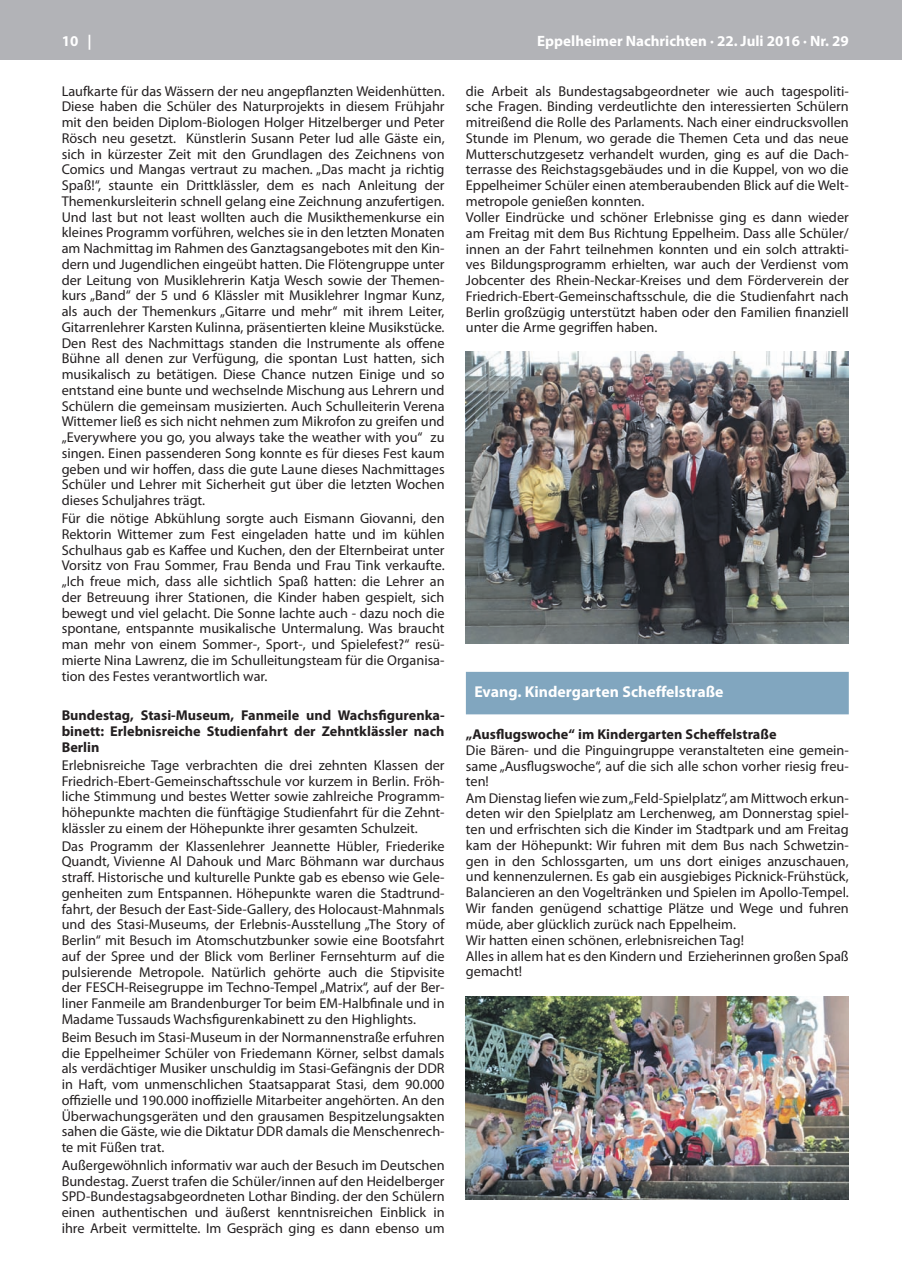
<style>
.page{position:relative;width:902px;height:1280px;background:#fff}
.page>*{position:absolute;margin:0;border:0;box-sizing:border-box;transform-origin:0 0}
.t1{font:700 15.75px "Myriad Pro";color:#fff}
.t2{font:700 15px "Myriad Pro";color:#fff}
.t3{font:14.25px/15.8px "Myriad Pro";color:#231f20;text-align:justify}
.t4{font:700 14.25px/15.8px "Myriad Pro";color:#231f20;text-align:justify}
</style>
<div class="page">
<div style="left:0;top:0;width:901px;height:60px;background:#b2b3b7"></div>
<div style="left:466px;top:672px;width:382px;height:42px;background:#81a6bf"></div>
<img style="left:466px;top:351px;width:382px;height:292px">
<img style="left:466px;top:996px;width:382px;height:203px">
<p class="t2" style="left:62px;top:31px;width:31px">10 |</p>
<p class="t2" style="left:537px;top:31px;width:313px">Eppelheimer Nachrichten · 22. Juli 2016 · Nr. 29</p>
<p class="t3" style="left:62px;top:83px;width:384px">Laufkarte für das Wässern der neu angepflanzten Weidenhütten.<br>Diese haben die Schüler des Naturprojekts in diesem Frühjahr mit den beiden Diplom-Biologen Holger Hitzelberger und Peter Rösch neu gesetzt. Künstlerin Susann Peter lud alle Gäste ein, sich in kürzester Zeit mit den Grundlagen des Zeichnens von Comics und Mangas vertraut zu machen. „Das macht ja richtig Spaß!“, staunte ein Drittklässler, dem es nach Anleitung der Themenkursleiterin schnell gelang eine Zeichnung anzufertigen.<br>Und last but not least wollten auch die Musikthemenkurse ein kleines Programm vorführen, welches sie in den letzten Monaten am Nachmittag im Rahmen des Ganztagsangebotes mit den Kin&shy;dern und Jugendlichen eingeübt hatten. Die Flötengruppe unter der Leitung von Musiklehrerin Katja Wesch sowie der Themen&shy;kurs „Band“ der 5 und 6 Klässler mit Musiklehrer Ingmar Kunz, als auch der Themenkurs „Gitarre und mehr“ mit ihrem Leiter, Gitarrenlehrer Karsten Kulinna, präsentierten kleine Musikstücke.<br>Den Rest des Nachmittags standen die Instrumente als offene Bühne all denen zur Verfügung, die spontan Lust hatten, sich musikalisch zu betätigen. Diese Chance nutzen Einige und so entstand eine bunte und wechselnde Mischung aus Lehrern und Schülern die gemeinsam musizierten. Auch Schulleiterin Verena Wittemer ließ es sich nicht nehmen zum Mikrofon zu greifen und „Everywhere you go, you always take the weather with you“ zu singen. Einen passenderen Song konnte es für dieses Fest kaum geben und wir hoffen, dass die gute Laune dieses Nachmittages Schüler und Lehrer mit Sicherheit gut über die letzten Wochen dieses Schuljahres trägt.</p>
<p class="t3" style="left:62px;top:510px;width:384px">Für die nötige Abkühlung sorgte auch Eismann Giovanni, den Rektorin Wittemer zum Fest eingeladen hatte und im kühlen Schulhaus gab es Kaffee und Kuchen, den der Elternbeirat unter Vorsitz von Frau Sommer, Frau Benda und Frau Tink verkaufte. „Ich freue mich, dass alle sichtlich Spaß hatten: die Lehrer an der Betreuung ihrer Stationen, die Kinder haben gespielt, sich bewegt und viel gelacht. Die Sonne lachte auch - dazu noch die spontane, entspannte musikalische Untermalung. Was braucht man mehr von einem Sommer-, Sport-, und Spielefest?“ resü&shy;mierte Nina Lawrenz, die im Schulleitungsteam für die Organisa&shy;tion des Festes verantwortlich war.</p>
<p class="t4" style="left:62px;top:707px;width:384px">Bundestag, Stasi-Museum, Fanmeile und Wachsfigurenka&shy;binett: Erlebnisreiche Studienfahrt der Zehntklässler nach Berlin</p>
<p class="t3" style="left:62px;top:757px;width:384px">Erlebnisreiche Tage verbrachten die drei zehnten Klassen der Friedrich-Ebert-Gemeinschaftsschule vor kurzem in Berlin. Fröh&shy;liche Stimmung und bestes Wetter sowie zahlreiche Programm&shy;höhepunkte machten die fünftägige Studienfahrt für die Zehnt&shy;klässler zu einem der Höhepunkte ihrer gesamten Schulzeit.</p>
<p class="t3" style="left:62px;top:838px;width:384px">Das Programm der Klassenlehrer Jeannette Hübler, Friederike Quandt, Vivienne Al Dahouk und Marc Böhmann war durchaus straff. Historische und kulturelle Punkte gab es ebenso wie Gele&shy;genheiten zum Entspannen. Höhepunkte waren die Stadtrund&shy;fahrt, der Besuch der East-Side-Gallery, des Holocaust-Mahnmals und des Stasi-Museums, der Erlebnis-Ausstellung „The Story of Berlin“ mit Besuch im Atomschutzbunker sowie eine Bootsfahrt auf der Spree und der Blick vom Berliner Fernsehturm auf die pulsierende Metropole. Natürlich gehörte auch die Stipvisite der FESCH-Reisegruppe im Techno-Tempel „Matrix“, auf der Ber&shy;liner Fanmeile am Brandenburger Tor beim EM-Halbfinale und in Madame Tussauds Wachsfigurenkabinett zu den Highlights.</p>
<p class="t3" style="left:62px;top:1029px;width:384px">Beim Besuch im Stasi-Museum in der Normannenstraße erfuhren die Eppelheimer Schüler von Friedemann Körner, selbst damals als verdächtiger Musiker unschuldig im Stasi-Gefängnis der DDR in Haft, vom unmenschlichen Staatsapparat Stasi, dem 90.000 offizielle und 190.000 inoffizielle Mitarbeiter angehörten. An den Überwachungsgeräten und den grausamen Bespitzelungsakten sahen die Gäste, wie die Diktatur DDR damals die Menschenrech&shy;te mit Füßen trat.</p>
<p class="t3" style="left:62px;top:1157px;width:384px">Außergewöhnlich informativ war auch der Besuch im Deutschen Bundestag. Zuerst trafen die Schüler/innen auf den Heidelberger SPD-Bundestagsabgeordneten Lothar Binding. der den Schülern einen authentischen und äußerst kenntnisreichen Einblick in ihre Arbeit vermittelte. Im Gespräch ging es dann ebenso um</p>
<p class="t3" style="left:466px;top:83px;width:384px;text-align:left">die Arbeit als Bundestagsabgeordneter wie auch tagespoliti&shy;sche Fragen. Binding verdeutlichte den interessierten Schülern mitreißend die Rolle des Parlaments. Nach einer eindrucksvollen Stunde im Plenum, wo gerade die Themen Ceta und das neue Mutterschutzgesetz verhandelt wurden, ging es auf die Dach&shy;terrasse des Reichstagsgebäudes und in die Kuppel, von wo die Eppelheimer Schüler einen atemberaubenden Blick auf die Welt&shy;metropole genießen konnten.<br>Voller Eindrücke und schöner Erlebnisse ging es dann wieder am Freitag mit dem Bus Richtung Eppelheim. Dass alle Schüler/ innen an der Fahrt teilnehmen konnten und ein solch attrakti&shy;ves Bildungsprogramm erhielten, war auch der Verdienst vom Jobcenter des Rhein-Neckar-Kreises und dem Förderverein der Friedrich-Ebert-Gemeinschaftsschule, die die Studienfahrt nach Berlin großzügig unterstützt haben oder den Familien finanziell unter die Arme gegriffen haben.</p>
<p class="t1" style="left:474px;top:682px;width:250px">Evang. Kindergarten Scheffelstraße</p>
<p class="t4" style="left:466px;top:726px;width:312px">„Ausflugswoche“ im Kindergarten Scheffelstraße</p>
<p class="t3" style="left:466px;top:742px;width:384px;text-align:left">Die Bären- und die Pinguingruppe veranstalteten eine gemein&shy;same „Ausflugswoche“, auf die sich alle schon vorher riesig freu&shy;ten!<br>Am Dienstag liefen wie zum „Feld-Spielplatz“, am Mittwoch erkun&shy;deten wir den Spielplatz am Lerchenweg, am Donnerstag spiel&shy;ten und erfrischten sich die Kinder im Stadtpark und am Freitag kam der Höhepunkt: Wir fuhren mit dem Bus nach Schwetzin&shy;gen in den Schlossgarten, um uns dort einiges anzuschauen, und kennenzulernen. Es gab ein ausgiebiges Picknick-Frühstück, Balancieren an den Vogeltränken und Spielen im Apollo-Tempel.<br>Wir fanden genügend schattige Plätze und Wege und fuhren müde, aber glücklich zurück nach Eppelheim.<br>Wir hatten einen schönen, erlebnisreichen Tag!<br>Alles in allem hat es den Kindern und Erzieherinnen großen Spaß gemacht!</p>
</div>
